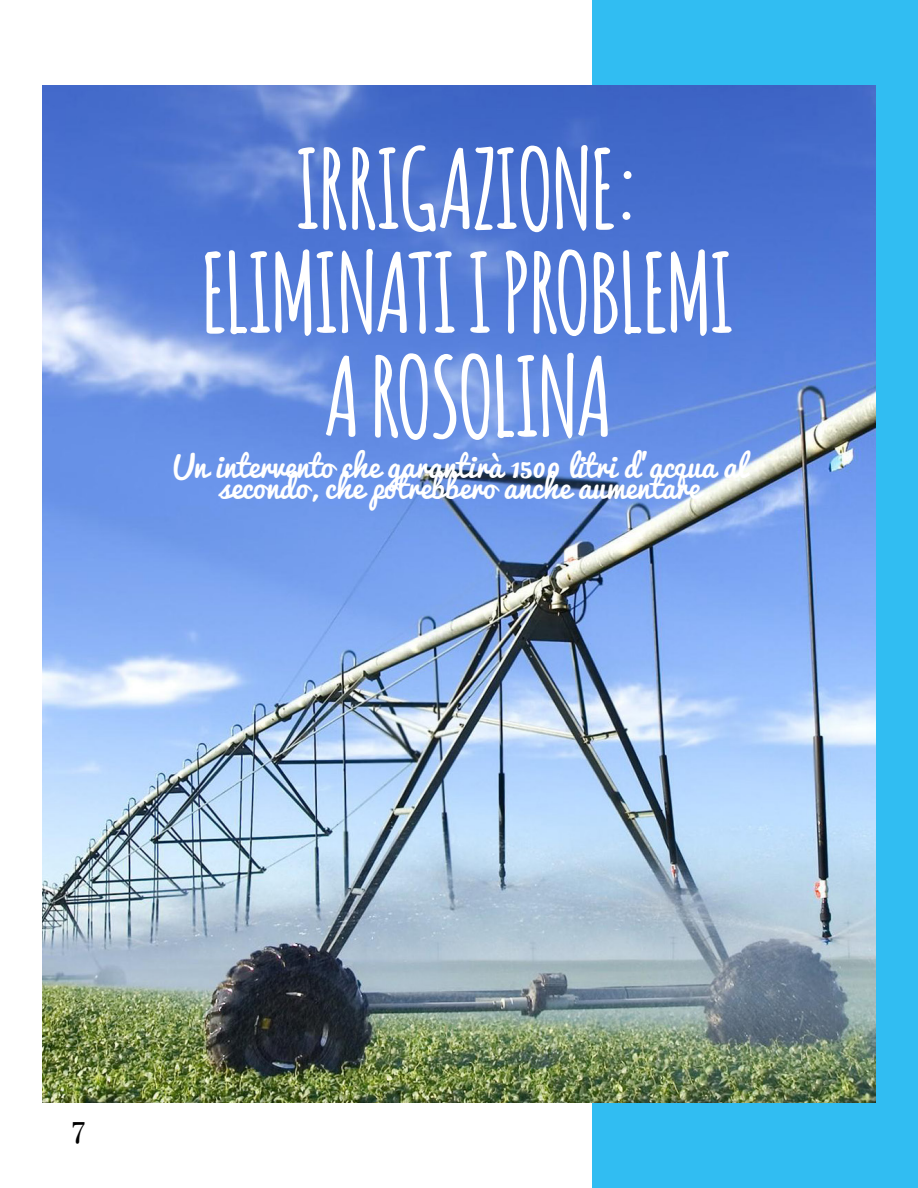
<style>
.page{position:relative;width:918px;height:1188px;background:#fff}
.page>*{position:absolute;margin:0;border:0;box-sizing:border-box;transform-origin:0 0}
.Article_Title_White{font:700 108px/103.8px "Amatic";color:#fff;text-align:center}
.Author{font:30px "Pacifico";color:#fff}
.Author-2{font:30px "Vidaloka";color:#000}
</style>
<div class="page">
<div style="left:592px;top:0;width:326px;height:789px;background:linear-gradient(to right,#31bdf2,#31bdf2)"></div>
<div style="left:592px;top:789px;width:326px;height:399px;background:#31bdf2"></div>
<img style="left:43px;top:85px;width:832px;height:1018px">
<p class="Article_Title_White" style="left:202px;top:133px;width:533px">IRRIGAZIONE:<br>ELIMINATI I PROBLEMI<br>A ROSOLINA</p>
<p class="Author" style="left:173px;top:440px;width:575px">Un intervento che garantirà 1500 litri d’acqua al</p>
<p class="Author" style="left:218px;top:461px;width:483px">secondo, che potrebbero anche aumentare</p>
<p class="Author-2" style="left:72px;top:1115px;width:14px">7</p>
</div>
